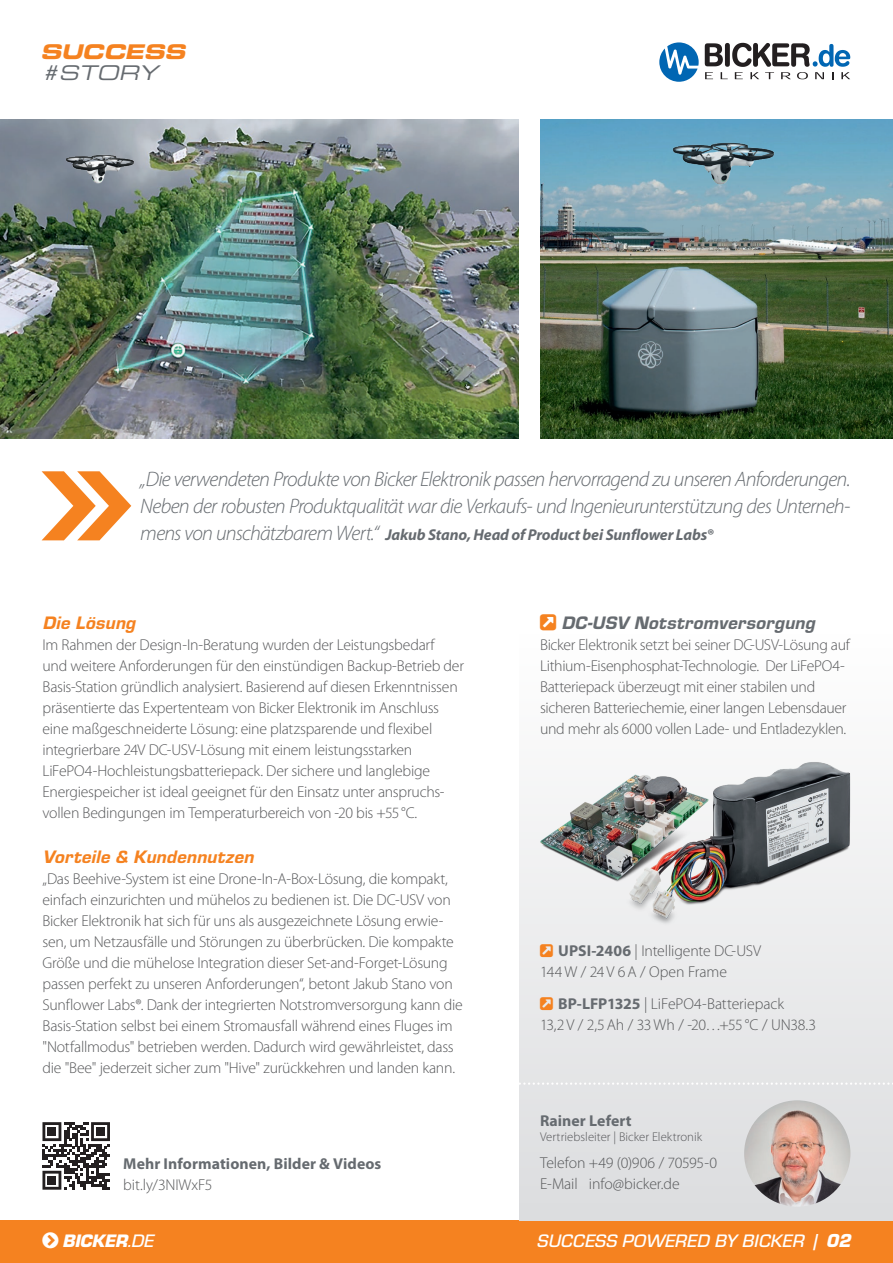
<style>
.page{position:relative;width:893px;height:1263px;background:#fff}
.page>*{position:absolute;margin:0;border:0;box-sizing:border-box;transform-origin:0 0}
.t1{font:italic 300 21px/27px "Myriad Pro";letter-spacing:-.035em;color:#666b70}
.t2{font:italic 20.25px "Eurostile Bold Extended Two";color:#f58220}
.t3{font:italic 20.25px "Eurostile Extended Two";color:#666b70}
.t4{font:italic 18.75px "Eurostile Hea";color:#f58220}
.t5{font:18.75px "Eurostile Med Ita";letter-spacing:.01em;color:#fff}
.t6{font:italic 18.75px "Eurostile Hea";color:#666b70}
.t7{font:italic 900 18.75px "Eurostile";letter-spacing:-.01em;color:#fff}
.t8{font:300 15.75px/21px "Myriad Pro";letter-spacing:-.015em;color:#57585a}
.t9{font:italic 700 15.75px "Myriad Pro";letter-spacing:-.01em;color:#666b70}
.t10{font:700 15.75px "Myriad Pro";letter-spacing:.005em;color:#666b70}
.t11{font:300 12.75px "Myriad Pro";color:#57585a}
.s1{font-weight:300;font-size:21px}
.s2{font-family:"Eurostile Med Ita";font-weight:400;font-style:normal}
.s3{font-weight:700;color:#666b70}
.s4{font-size:19.5px}
.s5{font-family:"Eurostile";font-weight:900;font-style:italic;font-size:19.5px}
</style>
<div class="page">
<div style="left:0;top:1220px;width:893px;height:43px;background:#f58220"></div>
<div style="left:519px;top:634px;width:374px;height:586px;background:linear-gradient(to bottom,#fefefe,#dbdcdf)"></div>
<img style="left:540px;top:119px;width:353px;height:319px">
<img style="left:0;top:119px;width:519px;height:319px">
<svg style="left:519px;top:1082px;width:374px;height:3px"></svg>
<img style="left:744px;top:1100px;width:106px;height:106px;border-radius:53px">
<img style="left:524px;top:758px;width:93px;height:140px">
<img style="left:617px;top:750px;width:253px;height:180px">
<img style="left:659px;top:130px;width:124px;height:70px">
<img style="left:56px;top:146px;width:84px;height:48px">
<svg style="left:659px;top:42px;width:40px;height:40px"></svg>
<svg style="left:705px;top:43px;width:145px;height:36px"></svg>
<svg style="left:42px;top:1122px;width:68px;height:68px"></svg>
<div style="left:48px;top:1127px;width:8px;height:9px;background:#231f20"></div>
<div style="left:96px;top:1127px;width:9px;height:9px;background:#231f20"></div>
<div style="left:48px;top:1176px;width:8px;height:8px;background:#231f20"></div>
<svg style="left:540px;top:944px;width:13px;height:13px"></svg>
<svg style="left:540px;top:997px;width:13px;height:12px"></svg>
<p class="t2" style="left:40px;top:37px;width:153px">SUCCESS</p>
<p class="t3" style="left:40px;top:59px;width:125px">#STORY</p>
<h1 class="t1" style="left:140px;top:466px;width:712px">„Die verwendeten Produkte von Bicker Elektronik passen hervorragend zu unseren Anforderungen.<br>Neben der robusten Produktqualität war die Verkaufs- und Ingenieurunterstützung des Unterneh-</h1>
<p class="t9" style="left:140px;top:526px;width:574px"><span class="s1">mens von unschätzbarem Wert.“</span> Jakub Stano, Head of Product bei Sunflower Labs®</p>
<p class="t4" style="left:43px;top:610px;width:99px">Die Lösung</p>
<p class="t8" style="left:43px;top:635px;width:423px">Im Rahmen der Design-In-Beratung wurden der Leistungsbedarf<br>und weitere Anforderungen für den einstündigen Backup-Betrieb der Basis-Station gründlich analysiert. Basierend auf diesen Erkenntnissen präsentierte das Expertenteam von Bicker Elektronik im Anschluss eine maßgeschneiderte Lösung: eine platzsparende und flexibel integrierbare 24V DC-USV-Lösung mit einem leistungsstarken LiFePO4-Hochleistungsbatteriepack. Der sichere und langlebige Energiespeicher ist ideal geeignet für den Einsatz unter anspruchs&shy;vollen Bedingungen im Temperaturbereich von -20 bis +55°C.</p>
<p class="t4" style="left:43px;top:844px;width:218px">Vorteile &amp; Kundennutzen</p>
<p class="t8" style="left:43px;top:869px;width:422px">„Das Beehive-System ist eine Drone-In-A-Box-Lösung, die kompakt, einfach einzurichten und mühelos zu bedienen ist. Die DC-USV von Bicker Elektronik hat sich für uns als ausgezeichnete Lösung erwie&shy;sen, um Netzausfälle und Störungen zu überbrücken. Die kompakte Größe und die mühelose Integration dieser Set-and-Forget-Lösung passen perfekt zu unseren Anforderungen“, betont Jakub Stano von Sunflower Labs®. Dank der integrierten Notstromversorgung kann die Basis-Station selbst bei einem Stromausfall während eines Fluges im "Notfallmodus" betrieben werden. Dadurch wird gewährleistet, dass die "Bee" jederzeit sicher zum "Hive" zurückkehren und landen kann.</p>
<p class="t10" style="left:123px;top:1155px;width:260px">Mehr Informationen, Bilder &amp; Videos</p>
<p class="t8" style="left:123px;top:1174px;width:91px">bit.ly/3NIWxF5</p>
<p class="t7" style="left:63px;top:1227px;width:93px">BICKER<span class="s2">.DE</span></p>
<p class="t6" style="left:561px;top:609px;width:260px">DC-USV Notstromversorgung</p>
<p class="t8" style="left:540px;top:634px;width:311px">Bicker Elektronik setzt bei seiner DC-USV-Lösung auf Lithium-Eisenphosphat-Technologie. Der LiFePO4- Batteriepack überzeugt mit einer stabilen und sicheren Batteriechemie, einer langen Lebensdauer und mehr als 6000 vollen Lade- und Entladezyklen.</p>
<p class="t8" style="left:540px;top:940px;width:223px;text-indent:18px"><span class="s3">UPSI-2406</span> | Intelligente DC-USV<br>144W / 24V 6A / Open Frame</p>
<p class="t8" style="left:540px;top:993px;width:277px;text-indent:18px"><span class="s3">BP-LFP1325</span> | LiFePO4-Batteriepack<br>13,2V / 2,5Ah / 33Wh / -20…+55 °C / UN38.3</p>
<p class="t10" style="left:540px;top:1112px;width:93px">Rainer Lefert</p>
<p class="t11" style="left:540px;top:1130px;width:164px">Vertriebsleiter | Bicker Elektronik</p>
<p class="t8" style="left:540px;top:1153px;width:179px">Telefon +49 (0)906 / 70595-0<br>E-Mail info@bicker.de</p>
<p class="t5" style="left:538px;top:1227px;width:315px">SUCCESS POWERED BY BICKER <span class="s4">|</span> <span class="s5">02</span></p>
</div>
